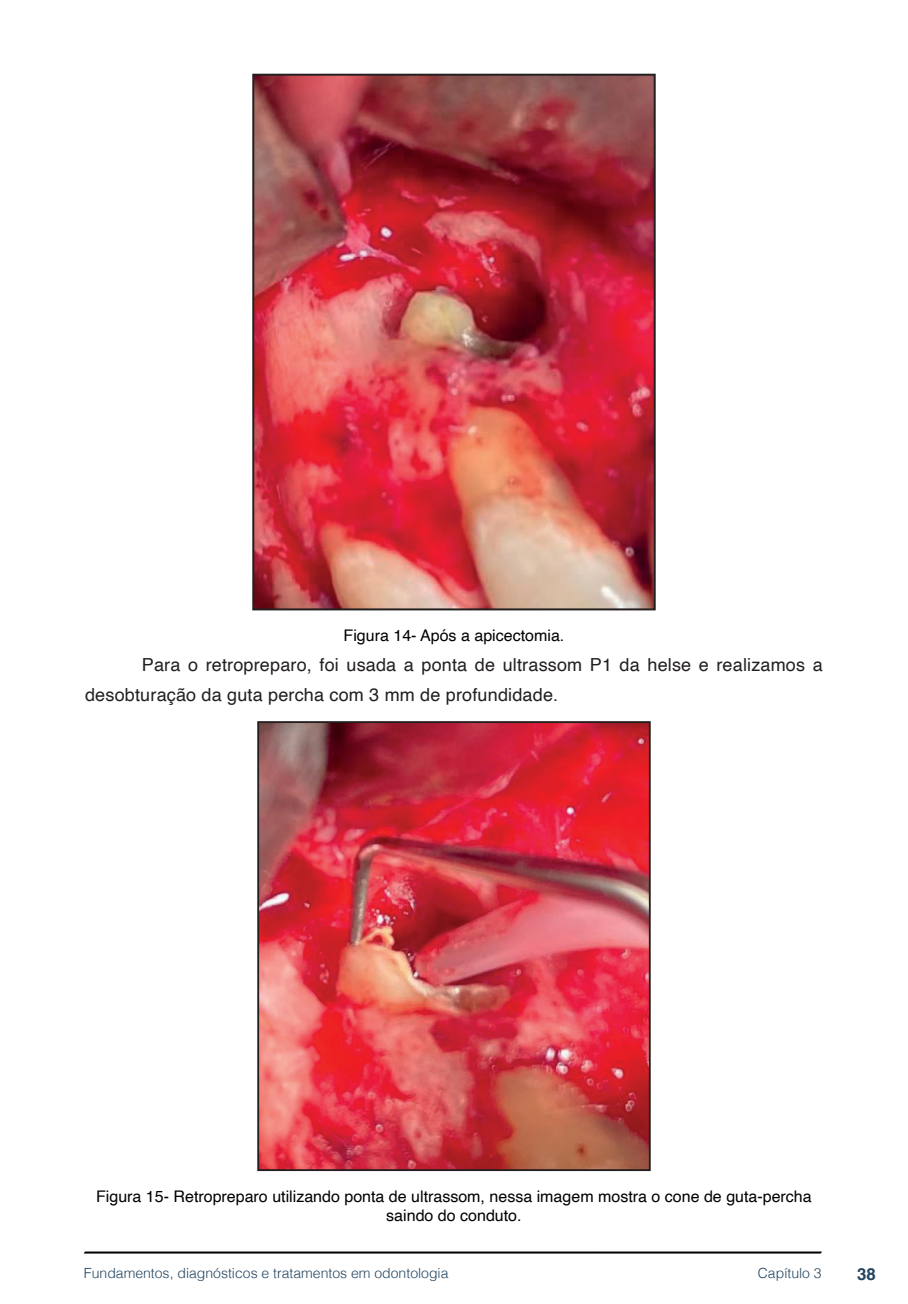
<style>
.page{position:relative;width:908px;height:1304px;background:#fff}
.page>*{position:absolute;margin:0;border:0;box-sizing:border-box;transform-origin:0 0}
.txt{font:18px/30px "Helvetica";letter-spacing:.01em;color:#231f20}
.t1{font:700 16.8px "Helvetica";color:#23445f}
.imagens_graf_tab{font:16px/19.2px "Helvetica";color:#000;text-align:center}
.t2{font:300 14px "Helvetica";color:#23445f}
</style>
<div class="page">
<svg style="left:84px;top:1251px;width:737px;height:3px;background:#515151"></svg>
<img style="left:255px;top:77px;width:397px;height:530px">
<div style="left:252px;top:74px;width:403px;height:536px;border:2px solid #231f20"></div>
<img style="left:260px;top:724px;width:387px;height:444px">
<div style="left:257px;top:721px;width:393px;height:450px;border:2px solid #231f20"></div>
<p class="imagens_graf_tab" style="left:343px;top:626px;width:222px">Figura 14- Após a apicectomia.</p>
<p class="txt" style="left:85px;top:650px;width:738px;text-indent:57px">Para o retropreparo, foi usada a ponta de ultrassom P1 da helse e realizamos a desobturação da guta percha com 3 mm de profundidade.</p>
<p class="imagens_graf_tab" style="left:96px;top:1187px;width:716px">Figura 15- Retropreparo utilizando ponta de ultrassom, nessa imagem mostra o cone de guta-percha saindo do conduto.</p>
<p class="t2" style="left:84px;top:1261px;width:366px">Fundamentos, diagnósticos e tratamentos em odontologia</p>
<p class="t2" style="left:757px;top:1261px;width:65px">Capítulo 3</p>
<p class="t1" style="left:856px;top:1264px;width:20px">38</p>
</div>
